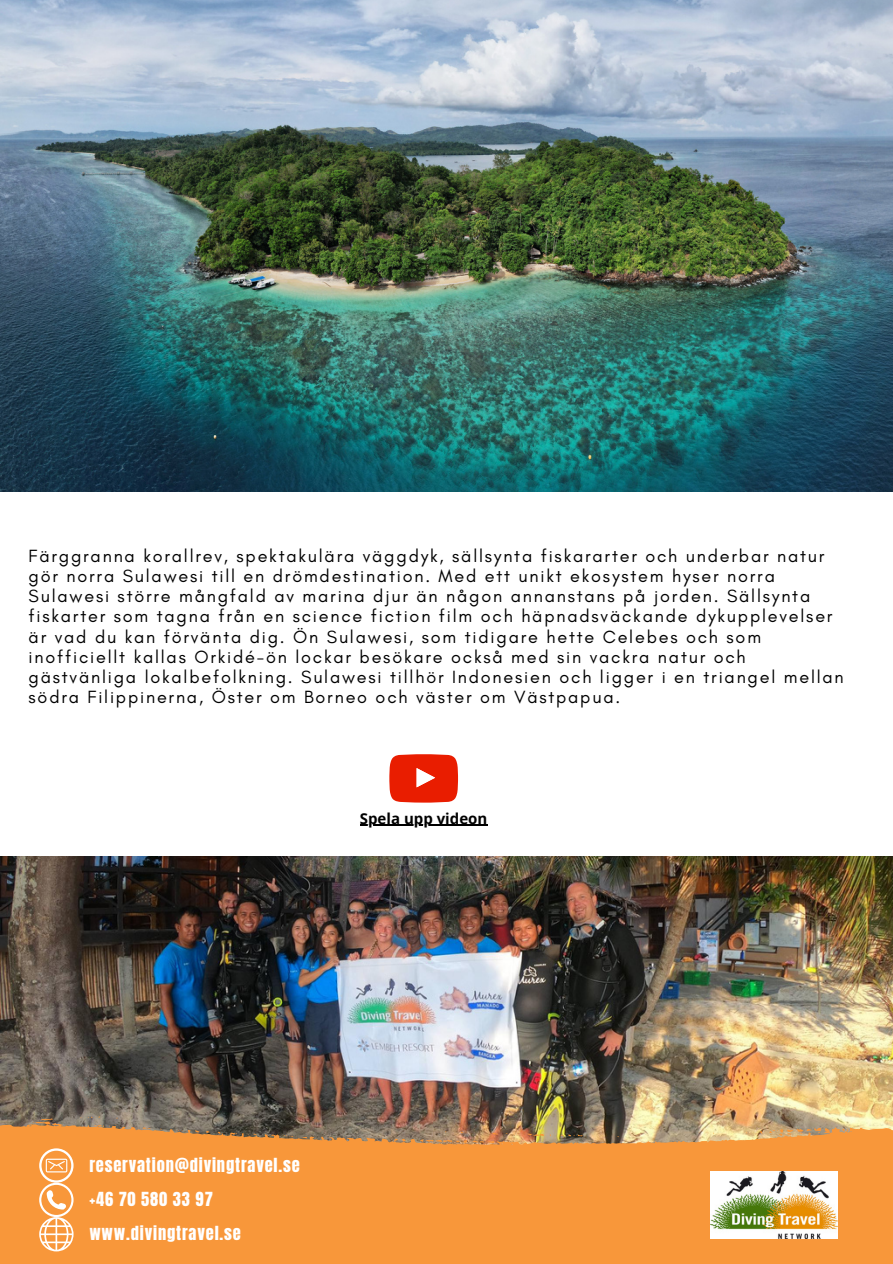
<style>
.page{position:relative;width:893px;height:1264px;background:#fff}
.page>*{position:absolute;margin:0;border:0;box-sizing:border-box;transform-origin:0 0}
.t1{font:18px/20.2px "Glacial Indifference";letter-spacing:.1em;color:#000}
.t2{font:16.5px "Anton";letter-spacing:.05em;color:#fff}
.t3{font:700 15px "Open Sans";color:#000}
</style>
<div class="page">
<img style="left:0;top:856px;width:892px;height:266px">
<svg style="left:0;top:1122px;width:892px;height:141px;background:#ee953f"></svg>
<svg style="left:394px;top:1138px;width:12px;height:3px"></svg>
<svg style="left:142px;top:1126px;width:9px;height:3px"></svg>
<svg style="left:842px;top:1128px;width:6px;height:4px"></svg>
<svg style="left:527px;top:1132px;width:23px;height:4px"></svg>
<svg style="left:33px;top:1118px;width:20px;height:7px"></svg>
<svg style="left:420px;top:1131px;width:78px;height:12px"></svg>
<svg style="left:283px;top:1135px;width:10px;height:2px"></svg>
<svg style="left:88px;top:1116px;width:12px;height:2px"></svg>
<svg style="left:247px;top:1132px;width:10px;height:3px"></svg>
<svg style="left:560px;top:1134px;width:22px;height:2px"></svg>
<svg style="left:103px;top:1124px;width:13px;height:3px"></svg>
<svg style="left:769px;top:1127px;width:51px;height:8px"></svg>
<img style="left:710px;top:1171px;width:127px;height:67px">
<svg style="left:39px;top:1148px;width:35px;height:103px"></svg>
<svg style="left:389px;top:754px;width:69px;height:48px;background:#eb361c"></svg>
<img style="left:0;top:0;width:892px;height:491px">
<hr style="left:360px;top:824px;width:127px;height:1px;background:#000">
<p class="t1" style="left:29px;top:545px;width:816px">Färggranna korallrev, spektakulära väggdyk, sällsynta fiskararter och underbar natur gör norra Sulawesi till en drömdestination. Med ett unikt ekosystem hyser norra Sulawesi större mångfald av marina djur än någon annanstans på jorden. Sällsynta fiskarter som tagna från en science fiction film och häpnadsväckande dykupplevelser är vad du kan förvänta dig. Ön Sulawesi, som tidigare hette Celebes och som inofficiellt kallas Orkidé-ön lockar besökare också med sin vackra natur och gästvänliga lokalbefolkning. Sulawesi tillhör Indonesien och ligger i en triangel mellan södra Filippinerna, Öster om Borneo och väster om Västpapua.</p>
<p class="t3" style="left:360px;top:807px;width:129px">Spela upp videon</p>
<p class="t2" style="left:89px;top:1152px;width:212px">reservation@divingtravel.se</p>
<p class="t2" style="left:89px;top:1187px;width:125px">+46 70 580 33 97</p>
<p class="t2" style="left:89px;top:1221px;width:153px">www.divingtravel.se</p>
</div>
